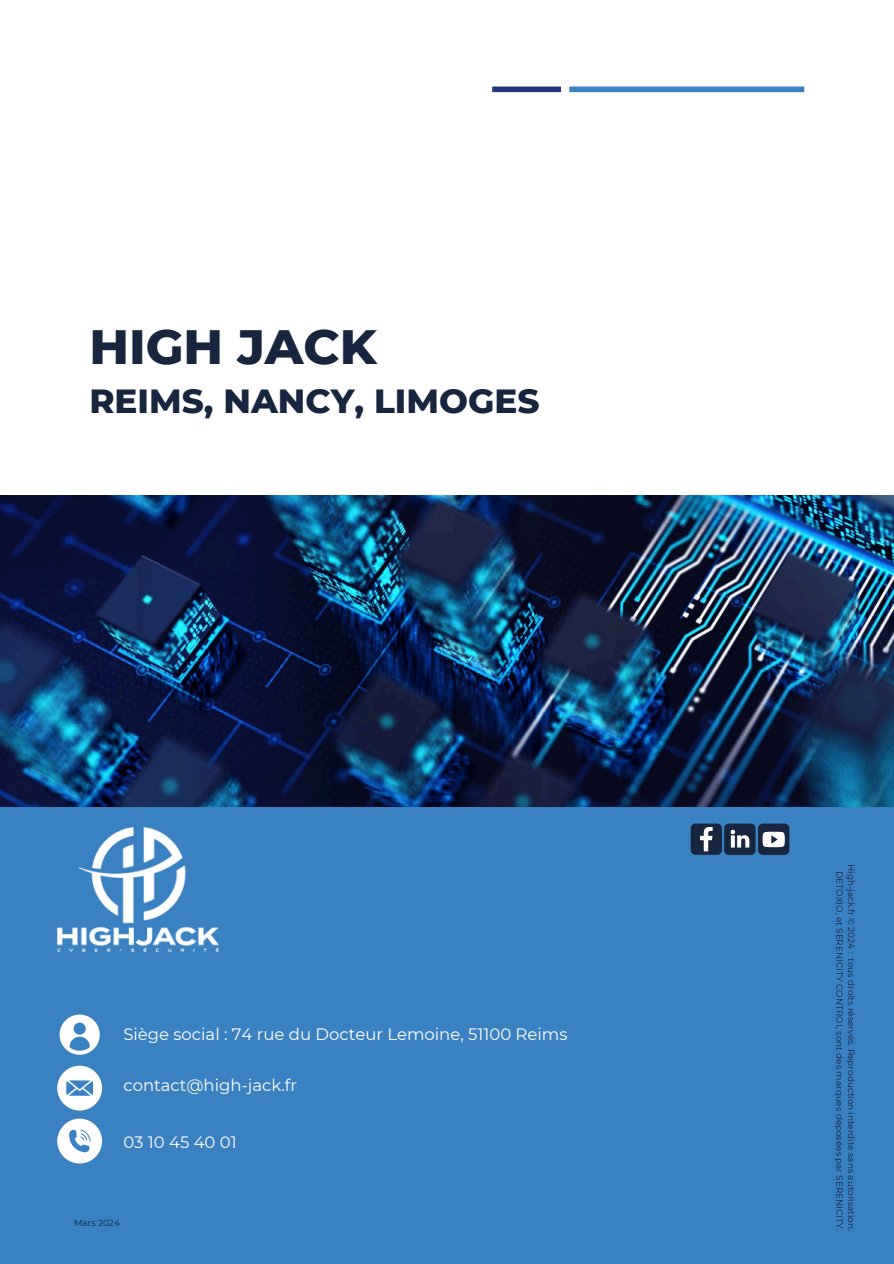
<style>
.page{position:relative;width:894px;height:1264px;background:#fff}
.page>*{position:absolute;margin:0;border:0;box-sizing:border-box;transform-origin:0 0}
.t1{font:800 49.2px "Montserrat";color:#17253f}
.t2{font:800 34.2px "Montserrat";color:#17253f}
.t3{font:16.5px "Montserrat";color:#fff}
.t4{font:8.85px/11.9px "Montserrat";color:#17253f;text-align:right}
</style>
<div class="page">
<div style="left:0;top:806px;width:893px;height:457px;background:#3a81c2"></div>
<img style="left:0;top:495px;width:893px;height:311px">
<img style="left:57px;top:827px;width:161px;height:124px">
<svg style="left:59px;top:1014px;width:41px;height:40px"></svg>
<svg style="left:57px;top:1065px;width:45px;height:45px"></svg>
<svg style="left:57px;top:1118px;width:45px;height:45px"></svg>
<div style="left:569px;top:86px;width:235px;height:6px;background:#3a81c2"></div>
<div style="left:492px;top:86px;width:69px;height:6px;background:#25387e"></div>
<svg style="left:690px;top:823px;width:65px;height:31px;background:#3f4f67"></svg>
<div style="left:757px;top:823px;width:32px;height:31px;background:#17253f;border-radius:5px"></div>
<svg style="left:762px;top:831px;width:22px;height:16px"></svg>
<h1 class="t1" style="left:89px;top:311px;width:289px">HIGH JACK</h1>
<h2 class="t2" style="left:89px;top:375px;width:451px">REIMS, NANCY, LIMOGES</h2>
<h3 class="t3" style="left:123px;top:1022px;width:445px">Siège social : 74 rue du Docteur Lemoine, 51100 Reims</h3>
<h3 class="t3" style="left:123px;top:1073px;width:175px">contact@high-jack.fr</h3>
<h3 class="t3" style="left:123px;top:1130px;width:115px">03 10 45 40 01</h3>
<p class="t4" style="left:74px;top:1216px;width:47px">Mars 2024</p>
<p class="t4" style="left:857px;top:864px;width:368px;rotate:90deg">High-jack.fr © 2024 : tous droits réservés. Reproduction interdite sans autorisation.<br>DETOXIO, et SERENICITY CONTROL sont des marques déposées par SERENICITY.</p>
</div>
